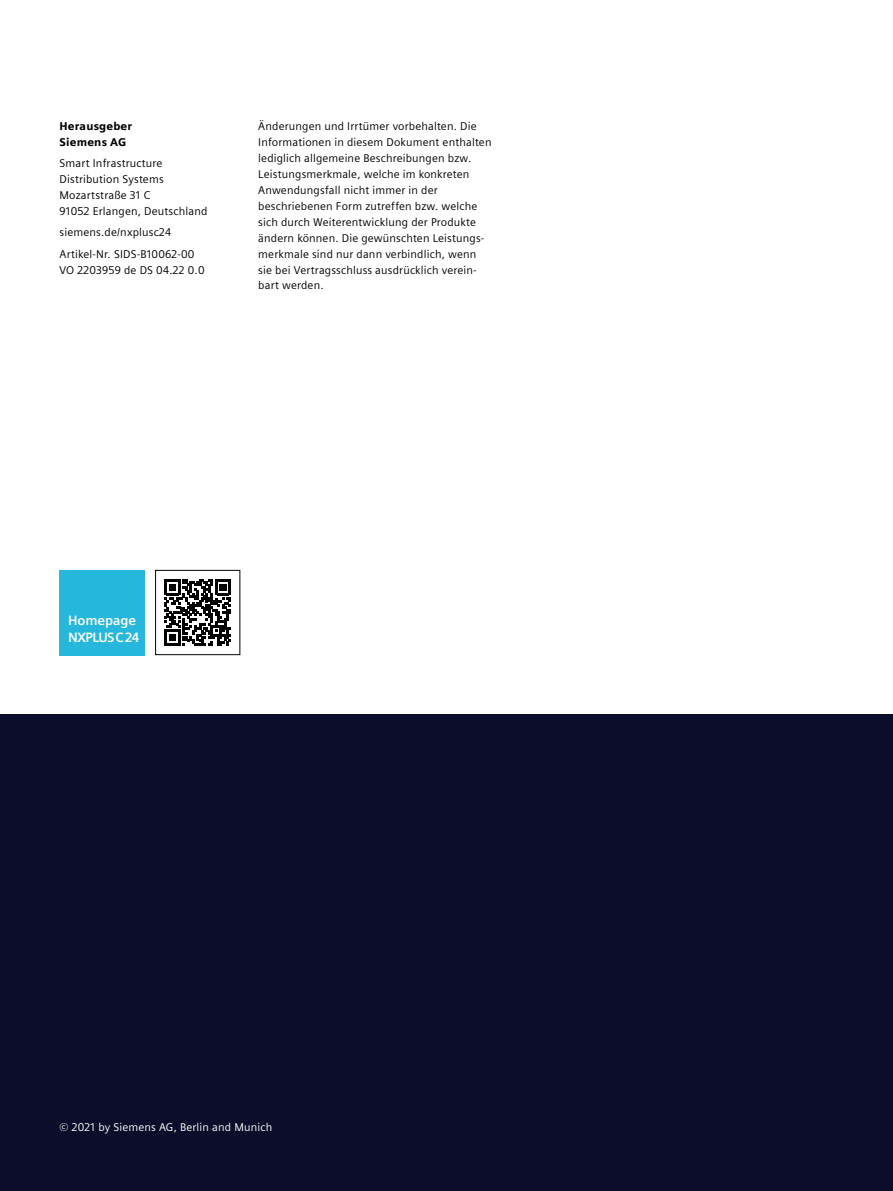
<style>
.page{position:relative;width:893px;height:1191px;background:#fff}
.page>*{position:absolute;margin:0;border:0;box-sizing:border-box;transform-origin:0 0}
.t1{font:700 13.5px/17.5px "Siemens Sans";letter-spacing:-.005em;color:#fff}
._06__Caption_7_5pt_3{font:11.25px/15.9px "Siemens Sans";letter-spacing:.015em;color:#000}
._06__Caption_7_5pt_3-2{font:11.25px "Siemens Sans";letter-spacing:.015em;color:#fff}
._17__Caption_7_5pt_3{font:900 11.25px/15.9px "Siemens Sans";letter-spacing:.015em;color:#000}
</style>
<div class="page">
<div style="left:0;top:714px;width:893px;height:477px;background:#0c0c2b"></div>
<div style="left:60px;top:570px;width:85px;height:85px;background:#25b7dc"></div>
<svg style="left:164px;top:579px;width:67px;height:67px"></svg>
<div style="left:155px;top:570px;width:85px;height:85px;border:1px solid #000"></div>
<p class="_17__Caption_7_5pt_3" style="left:60px;top:117px;width:74px">Herausgeber<br>Siemens AG</p>
<p class="_06__Caption_7_5pt_3" style="left:60px;top:155px;width:149px">Smart Infrastructure<br>Distribution Systems<br>Mozartstraße 31 C<br>91052 Erlangen, Deutschland</p>
<p class="_06__Caption_7_5pt_3" style="left:60px;top:224px;width:113px">siemens.de/nxplusc24</p>
<p class="_06__Caption_7_5pt_3" style="left:60px;top:245px;width:147px">Artikel-Nr. SIDS-B10062-00<br>VO 2203959 de DS 04.22 0.0</p>
<p class="_06__Caption_7_5pt_3" style="left:258px;top:117px;width:235px">Änderungen und Irrtümer vorbehalten. Die Informationen in diesem Dokument enthalten lediglich allgemeine Beschreibungen bzw.<br>Leistungsmerkmale, welche im konkreten Anwendungsfall nicht immer in der beschriebenen Form zutreffen bzw. welche sich durch Weiterentwicklung der Produkte ändern können. Die gewünschten Leistungs&shy;merkmale sind nur dann verbindlich, wenn sie bei Vertragsschluss ausdrücklich verein&shy;bart werden.</p>
<p class="t1" style="left:68px;top:610px;width:73px">Homepage<br>NXPLUSC24</p>
<p class="_06__Caption_7_5pt_3-2" style="left:60px;top:1119px;width:214px">© 2021 by Siemens AG, Berlin and Munich</p>
</div>
